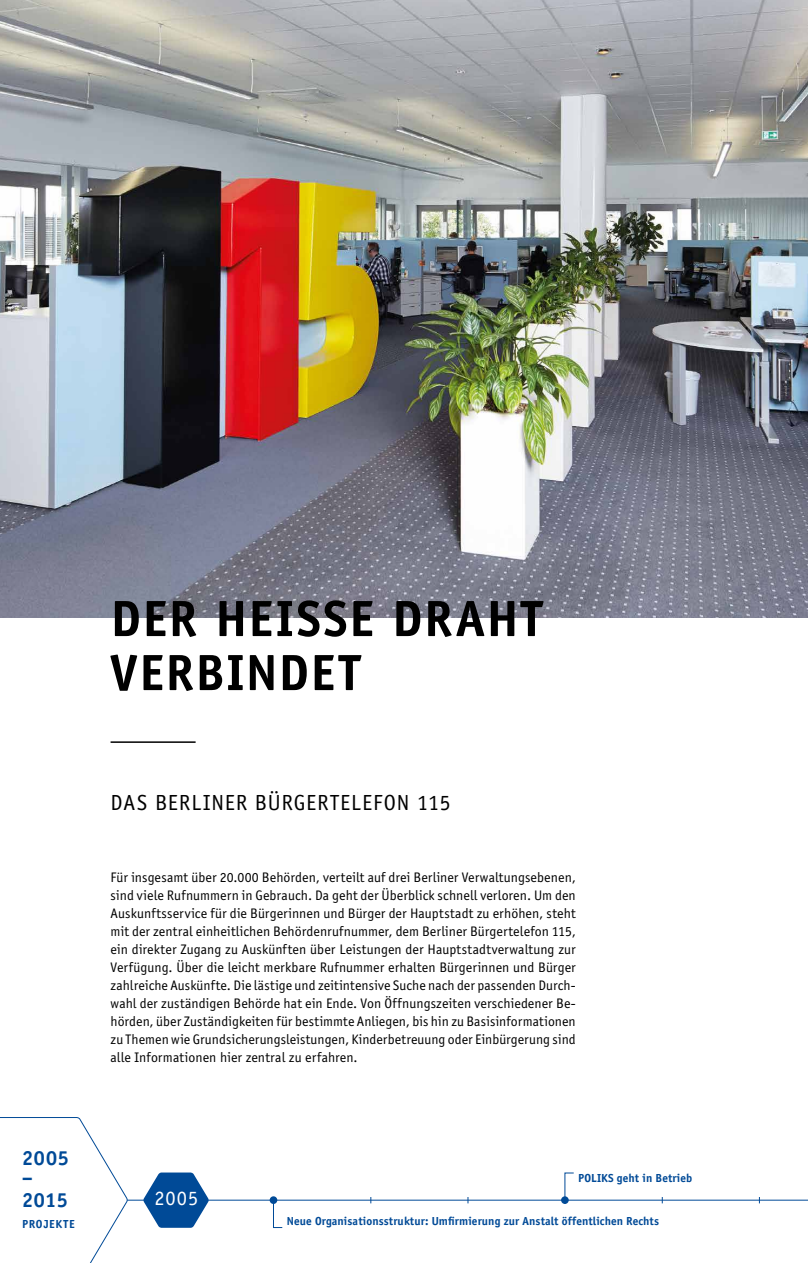
<style>
.page{position:relative;width:808px;height:1263px;background:#fff}
.page>*{position:absolute;margin:0;border:0;box-sizing:border-box;transform-origin:0 0}
.t1{font:700 52.5px/54px "Officina Sans";letter-spacing:.035em;color:#000}
.t2{font:22.5px "Officina Sans";letter-spacing:.035em;color:#000}
.t3{font:700 21px/21px "Officina Sans";letter-spacing:.035em;color:#004a97}
.t4{font:21px "Officina Sans";color:#fff}
.t5{font:14.25px/18px "Officina Sans";letter-spacing:.005em;color:#000;text-align:justify}
.t6{font:700 12px "Officina Sans";letter-spacing:.01em;color:#004a97}
.t7{font:700 12px "Officina Sans";letter-spacing:.055em;color:#004a97}
</style>
<div class="page">
<img style="left:0;top:0;width:808px;height:618px">
<hr style="left:111px;top:741px;width:85px;height:2px;background:#000">
<hr style="left:20px;top:1200px;width:788px;height:1px;background:#004a97">
<svg style="left:273px;top:1197px;width:10px;height:31px"></svg>
<svg style="left:564px;top:1172px;width:10px;height:32px"></svg>
<div style="left:270px;top:1196px;width:7px;height:8px;background:#004a97;border-radius:50%"></div>
<div style="left:561px;top:1196px;width:8px;height:8px;background:#004a97;border-radius:50%"></div>
<svg style="left:143px;top:1172px;width:66px;height:56px"></svg>
<svg style="left:0;top:1117px;width:128px;height:146px"></svg>
<h1 class="t1" style="left:111px;top:591px;width:433px">DER HEISSE DRAHT<br>VERBINDET</h1>
<h3 class="t3" style="left:22px;top:1147px;width:48px">2005 –<br>2015</h3>
<p class="t7" style="left:22px;top:1217px;width:54px">PROJEKTE</p>
<h2 class="t2" style="left:111px;top:790px;width:342px">DAS BERLINER BÜRGERTELEFON 115</h2>
<p class="t5" style="left:111px;top:868px;width:467px">Für insgesamt über 20.000 Behörden, verteilt auf drei Berliner Verwaltungsebenen, sind viele Rufnummern in Gebrauch. Da geht der Überblick schnell verloren. Um den Auskunftsservice für die Bürgerinnen und Bürger der Hauptstadt zu erhöhen, steht mit der zentral einheitlichen Behördenrufnummer, dem Berliner Bürgertelefon 115, ein direkter Zugang zu Auskünften über Leistungen der Hauptstadtverwaltung zur Verfügung. Über die leicht merkbare Rufnummer erhalten Bürgerinnen und Bürger zahlreiche Auskünfte. Die lästige und zeitintensive Suche nach der passenden Durch&shy;wahl der zuständigen Behörde hat ein Ende. Von Öffnungszeiten verschiedener Be&shy;hörden, über Zuständigkeiten für bestimmte Anliegen, bis hin zu Basisinformationen zu Themen wie Grundsicherungsleistungen, Kinderbetreuung oder Einbürgerung sind alle Informationen hier zentral zu erfahren.</p>
<h3 class="t4" style="left:154px;top:1187px;width:45px">2005</h3>
<p class="t6" style="left:578px;top:1171px;width:115px">POLIKS geht in Betrieb</p>
<p class="t6" style="left:287px;top:1214px;width:374px">Neue Organisationsstruktur: Umfirmierung zur Anstalt öffentlichen Rechts</p>
</div>
